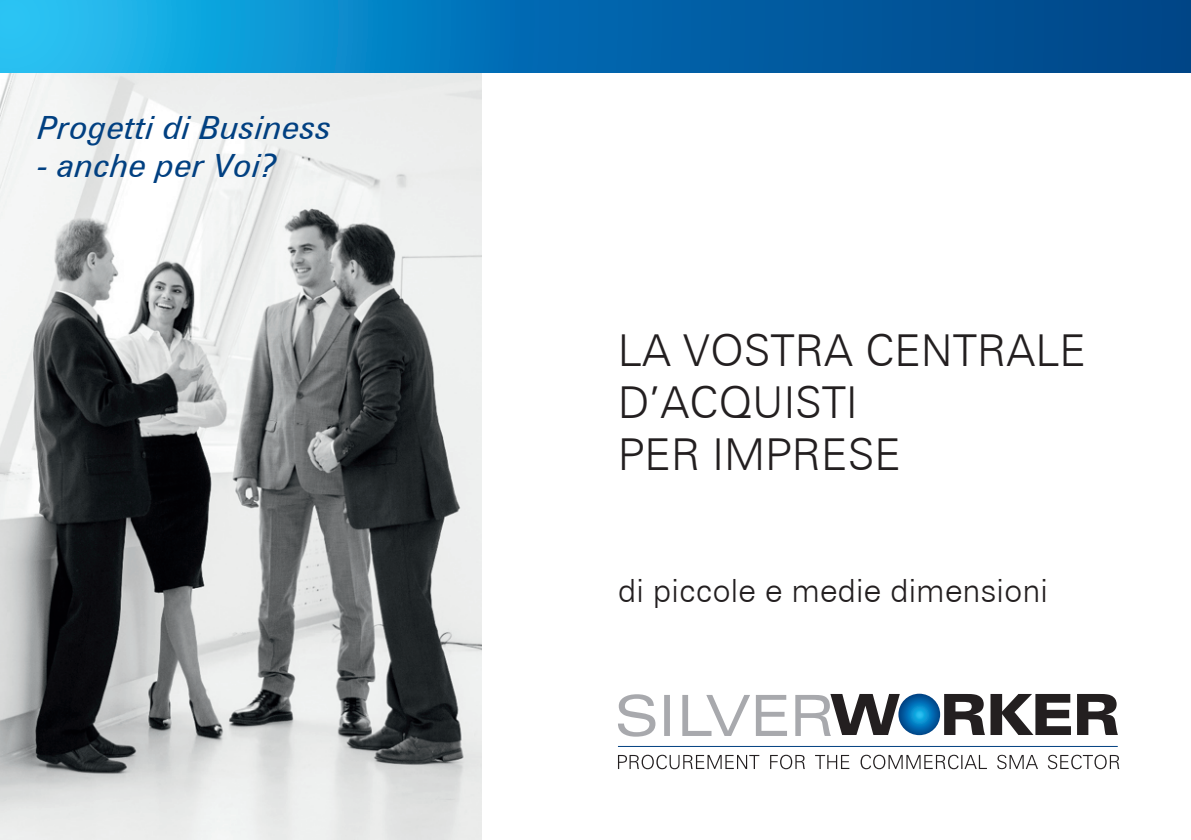
<style>
.page{position:relative;width:1191px;height:840px;background:#fff}
.page>*{position:absolute;margin:0;border:0;box-sizing:border-box;transform-origin:0 0}
.t1{font:300 44px/52px "Zurich BT";color:#231f20}
.t2{font:italic 32px "Zurich BT";color:#014081}
.t3{font:300 32px "Zurich BT";color:#231f20}
</style>
<div class="page">
<hr style="left:618px;top:745px;width:499px;height:1px;background:#014081">
<svg style="left:618px;top:694px;width:499px;height:42px"></svg>
<svg style="left:898px;top:693px;width:42px;height:41px"></svg>
<svg style="left:618px;top:754px;width:501px;height:14px"></svg>
<img style="left:0;top:72px;width:481px;height:767px">
<svg style="left:0;top:0;width:1191px;height:72px;background:#0774b5"></svg>
<p class="t2" style="left:38px;top:108px;width:295px">Progetti di Business</p>
<p class="t2" style="left:38px;top:146px;width:240px">- anche per Voi?</p>
<p class="t1" style="left:618px;top:323px;width:470px">LA VOSTRA CENTRALE<br>D’ACQUISTI<br>PER IMPRESE</p>
<p class="t3" style="left:618px;top:570px;width:431px">di piccole e medie dimensioni</p>
</div>
